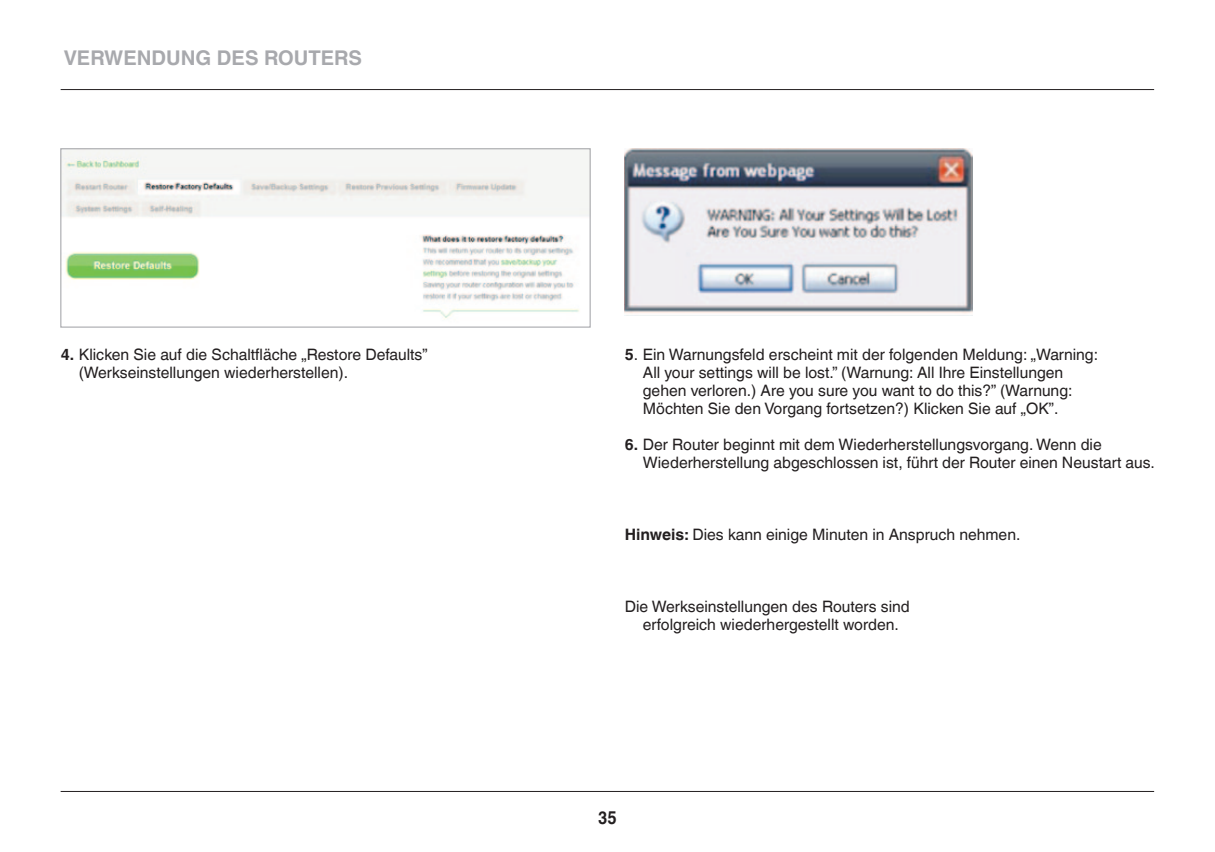
<style>
.page{position:relative;width:1215px;height:852px;background:#fff}
.page>*{position:absolute;margin:0;border:0;box-sizing:border-box;transform-origin:0 0}
.t1{font:700 20.25px "Helvetica World";color:#a8a9ad}
.t2{font:700 18px "Helvetica World";color:#231f20;scale:.9 1}
.t3{font:15.75px/18px "Helvetica World";color:#231f20}
.s1{font-weight:700}
</style>
<div class="page">
<hr style="left:61px;top:790px;width:1093px;height:1px;background:#231f20">
<hr style="left:61px;top:89px;width:1093px;height:1px;background:#231f20">
<img style="left:62px;top:150px;width:527px;height:169px">
<div style="left:60px;top:148px;width:531px;height:179px;border:1px solid #a8a9ad"></div>
<img style="left:625px;top:149px;width:347px;height:165px">
<p class="t1" style="left:64px;top:46px;width:216px">VERWENDUNG DES ROU</p>
<p class="t1" style="left:308px;top:46px;width:55px">TERS</p>
<p class="t3" style="left:79px;top:345px;width:350px;text-indent:-18px"><span class="s1">4.</span> Klicken Sie auf die Schaltfläche „Restore Defaults” (Werkseinstellungen wiederherstellen).</p>
<p class="t3" style="left:643px;top:345px;width:457px;text-indent:-18px"><span class="s1">5</span>. Ein Warnungsfeld erscheint mit der folgenden Meldung: „Warning:<br>All your settings will be lost.” (Warnung: All Ihre Einstellungen gehen verloren.) Are you sure you want to do this?” (Warnung:<br>Möchten Sie den Vorgang fortsetzen?) Klicken Sie auf „OK”.</p>
<p class="t3" style="left:643px;top:435px;width:513px;text-indent:-18px"><span class="s1">6.</span> Der Router beginnt mit dem Wiederherstellungsvorgang. Wenn die<br>Wiederherstellung abgeschlossen ist, führt der Router einen Neustart aus.</p>
<p class="t3" style="left:625px;top:525px;width:397px"><span class="s1">HINWEIS:</span> Dies kann einige Minuten in Anspruch nehmen.</p>
<p class="t3" style="left:625px;top:597px;width:286px;text-align:center">Die Werkseinstellungen des Routers sind erfolgreich wiederhergestellt worden.</p>
<p class="t2" style="left:598px;top:806px;width:22px">35</p>
</div>
